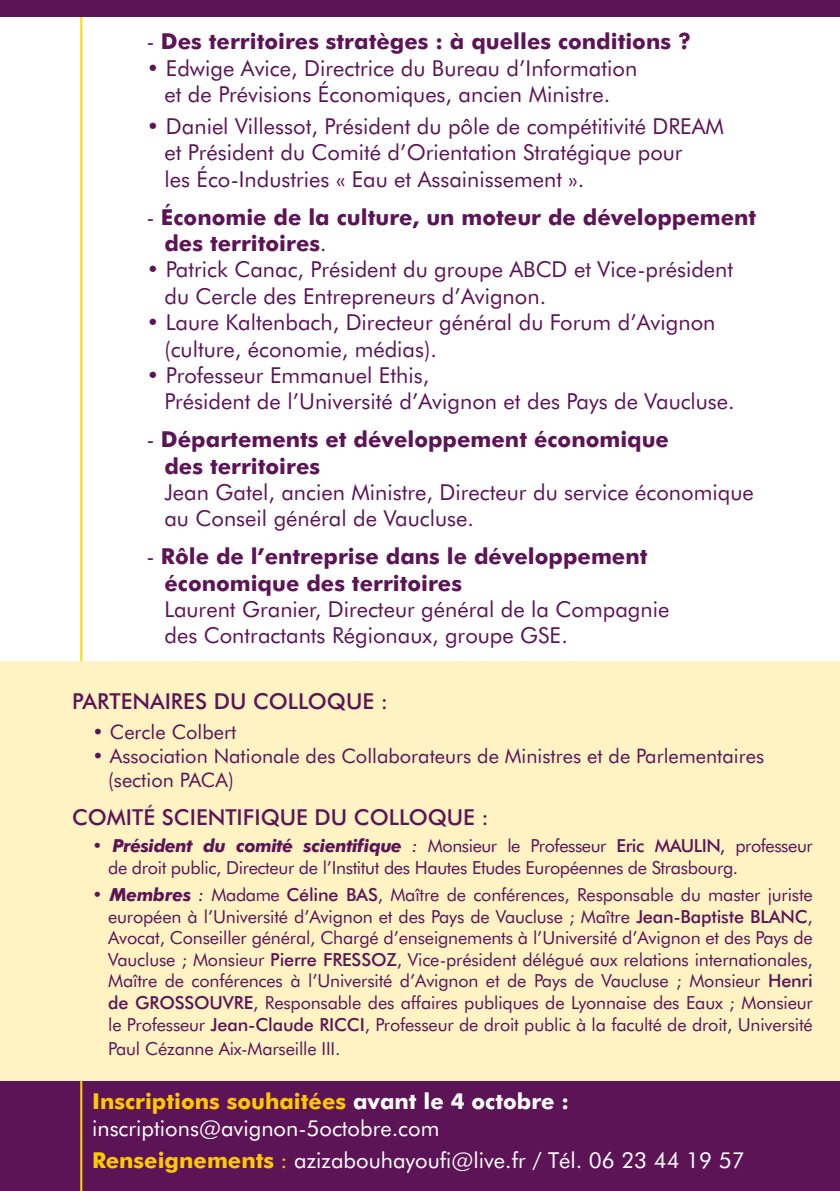
<style>
.page{position:relative;width:840px;height:1191px;background:#fff}
.page>*{position:absolute;margin:0;border:0;box-sizing:border-box;transform-origin:0 0}
.t1{font:22px/26.4px "Futura BT";color:#5d1457}
.t2{font:700 22px/26.4px "Futura BT";color:#5d1457}
.t3{font:22px/26.4px "Futura BT";color:#fff}
.t4{font:500 22px "Futura BT";color:#5d1457}
.t5{font:20px/24px "Futura BT";color:#5d1457}
.t6{font:18px/21.6px "Futura BT";letter-spacing:-.01em;color:#5d1457}
.t7{font:italic 700 18px "Futura BT";letter-spacing:-.025em;color:#5d1457}
.s1{font-weight:400}
.s2{font-weight:500}
.s3{font-weight:400;font-style:normal}
.s4{font-weight:500;font-style:normal}
.s5{font-style:italic}
.s6{font-weight:700;font-style:italic}
.s7{font-weight:500;font-style:italic}
.s8{font-weight:700;color:#fec900}
.s9{font-weight:700}
.s10{color:#fec900}
</style>
<div class="page">
<div style="left:0;top:1065px;width:839px;height:126px;background:#5d1457"></div>
<hr style="left:80px;top:0;width:2px;height:1191px;background:#ffd800">
<div style="left:0;top:660px;width:839px;height:420px;background:#fff3c4"></div>
<div style="left:0;top:0;width:839px;height:16px;background:#5d1457"></div>
<p class="t2" style="left:146px;top:28px;width:546px"><span class="s1">-</span> Des territoires stratèges : à quelles conditions ?</p>
<p class="t1" style="left:146px;top:54px;width:492px;text-align:center">• Edwige Avice, Directrice du Bureau d’Information et de Prévisions économiques, ancien Ministre.</p>
<p class="t1" style="left:164px;top:113px;width:560px;text-indent:-18px">• Daniel Villessot, Président du pôle de compétitivité DREAM et Président du Comité d’Orientation Stratégique pour<br>les éco-I ndustries « Eau et Assainissement ».</p>
<p class="t2" style="left:164px;top:203px;width:593px;text-indent:-18px"><span class="s1">-</span> économie de la culture, un moteur de développement des territoires<span class="s1">.</span></p>
<p class="t1" style="left:164px;top:256px;width:570px;text-indent:-18px">• Patrick Canac, Président du groupe ABCD et Vice-président du Cercle des Entrepreneurs d’Avignon.</p>
<p class="t1" style="left:164px;top:309px;width:552px;text-indent:-18px">• Laure Kaltenbach, Directeur général du Forum d’Avignon (culture, économie, médias).</p>
<p class="t1" style="left:164px;top:362px;width:571px;text-indent:-18px">• Professeur Emmanuel Ethis,<br>président de l’Université d’Avignon et des Pays de Vaucluse.</p>
<p class="t2" style="left:164px;top:426px;width:506px;text-indent:-18px"><span class="s1">-</span> Départements et développement économique des territoires</p>
<p class="t1" style="left:164px;top:479px;width:590px">Jean Gatel, ancien Ministre, Directeur du service économique au Conseil général de Vaucluse.</p>
<p class="t2" style="left:164px;top:543px;width:484px;text-indent:-18px"><span class="s1">-</span> Rôle de l’entreprise dans le développement économique des territoires</p>
<p class="t1" style="left:164px;top:596px;width:506px">Laurent Granier, Directeur général de la Compagnie des Contractants Régionaux, groupe GSE.</p>
<p class="t4" style="left:72px;top:688px;width:317px">PARTENAIRES DU COLLOQUE :</p>
<p class="t5" style="left:92px;top:720px;width:146px">• Cercle Colbert</p>
<p class="t5" style="left:108px;top:744px;width:657px;text-indent:-16px">• Association Nationale des Collaborateurs de Ministres et de Parlementaires (section PACA)</p>
<p class="t4" style="left:72px;top:803px;width:418px">COMITÉ SC IENTIFIQUE DU COLLOQUE :</p>
<p class="t7" style="left:92px;top:835px;width:574px"><span class="s1">•</span> Président du comité scientifique <span class="s2">:</span> <span class="s3">Monsieur le Professeur</span> <span class="s4">ERIC MAULIN</span></p>
<p class="t6" style="left:108px;top:835px;width:705px;text-indent:611px"><span class="s2">,</span> professeur de droit public, Directeur de l’Institut des Hautes Etudes Européennes de Strasbourg.</p>
<p class="t6" style="left:108px;top:883px;width:705px;text-indent:-16px"><span class="s5">•</span> <span class="s6">Membres</span> <span class="s7">:</span> Madame <span class="s2">CÉLINE BAS</span>, Maître de conférences, Responsable du master juriste européen à l’Université d’Avignon et des Pays de Vaucluse ; Maître <span class="s2">JEAN-BAPTISTE BLAN</span></p>
<p class="t6" style="left:108px;top:905px;width:705px;text-align:justify;text-indent:686px"><span class="s2">C</span>, Avocat, Conseiller général, Chargé d’enseignements à l’Université d’Avignon et des Pays de Vaucluse ; Monsieur <span class="s2">PIERRE FRESSO</span></p>
<p class="t6" style="left:108px;top:948px;width:705px;text-align:justify;text-indent:278px"><span class="s2">Z</span>, Vice-président délégué aux relations internationales, Maître de conférences à l’Université d’Avignon et de Pays de Vaucluse ; Monsieur <span class="s2">HENRI DE GROSSOU</span></p>
<p class="t6" style="left:108px;top:991px;width:705px;text-align:right"><span class="s2">VRE</span>, Responsable des affaires publiques de Lyonnaise des Eaux ; Monsieur<br>le Professeur <span class="s2">JEAN-CLAUDE RICCI</span> , Professeur de droit public à la faculté de droit, Université</p>
<p class="t6" style="left:108px;top:1037px;width:233px">Paul Cézanne Aix-Marseille III.</p>
<p class="t3" style="left:92px;top:1088px;width:478px"><span class="s8">Inscriptions souhaitées</span> <span class="s9">avant le 4 octobre : </span>inscriptions@avignon-5octobre.com</p>
<p class="t3" style="left:92px;top:1146px;width:653px"><span class="s8">Renseignements</span> <span class="s10">:</span> azizabouhayoufi@live.fr / Tél. 06 23 44 19 57</p>
</div>
